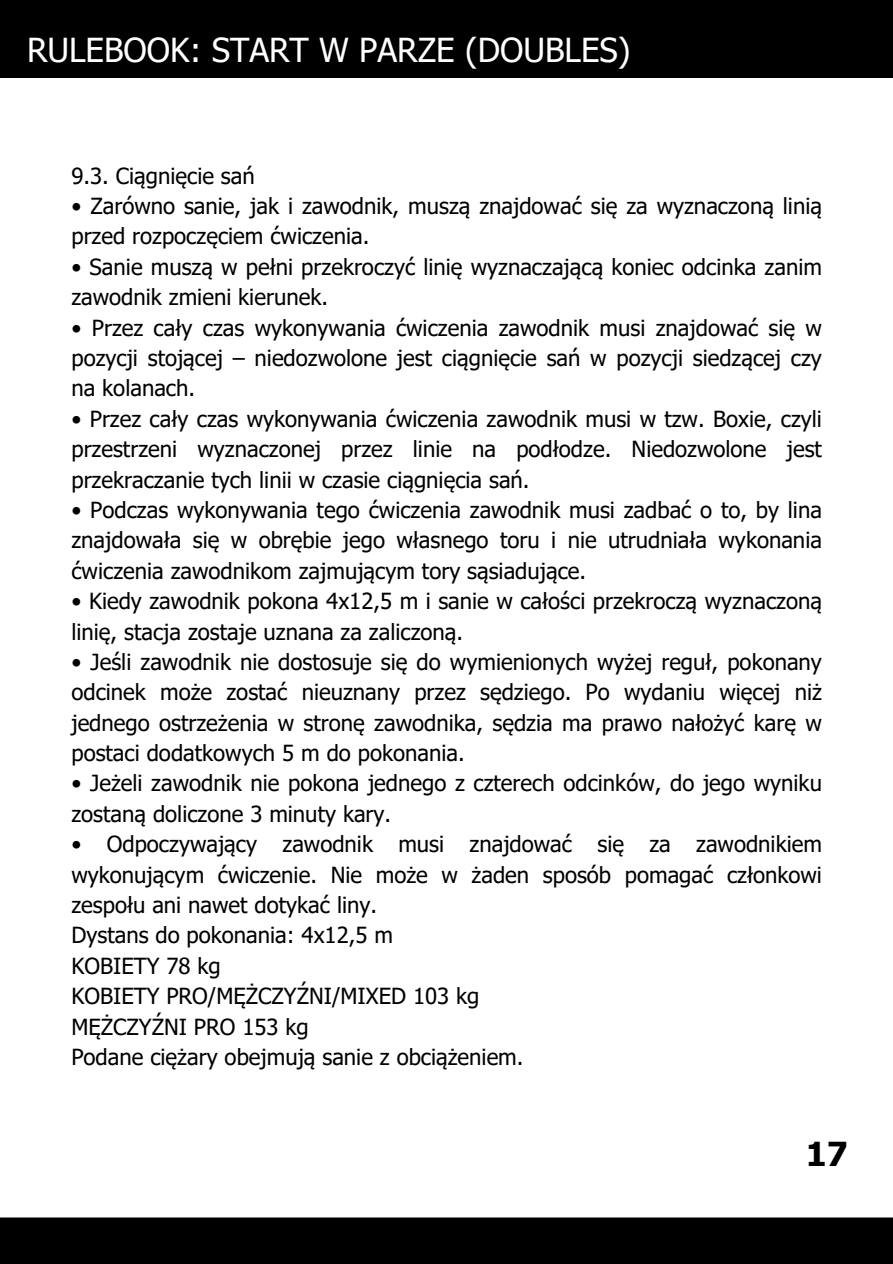
<style>
.page{position:relative;width:893px;height:1264px;background:#fff}
.page>*{position:absolute;margin:0;border:0;box-sizing:border-box;transform-origin:0 0}
.t1{font:33px "Tahoma";color:#fff}
.t2{font:700 33px "Tahoma";color:#000}
.t3{font:22.2px/30.3px "Tahoma";color:#000;text-align:justify}
</style>
<div class="page">
<div style="left:0;top:0;width:892px;height:78px;background:#000"></div>
<div style="left:0;top:1217px;width:892px;height:46px;background:#000"></div>
<h1 class="t1" style="left:27px;top:29px;width:605px">RULEBOOK: START W PARZE (DOUBLES)</h1>
<p class="t3" style="left:71px;top:160px;width:185px">9.3. Ciągnięcie sań</p>
<p class="t3" style="left:71px;top:190px;width:752px">• Zarówno sanie, jak i zawodnik, muszą znajdować się za wyznaczoną linią przed rozpoczęciem ćwiczenia.</p>
<p class="t3" style="left:71px;top:251px;width:752px">• Sanie muszą w pełni przekroczyć linię wyznaczającą koniec odcinka zanim zawodnik zmieni kierunek.</p>
<p class="t3" style="left:71px;top:311px;width:752px">• Przez cały czas wykonywania ćwiczenia zawodnik musi znajdować się w pozycji stojącej – niedozwolone jest ciągnięcie sań w pozycji siedzącej czy na kolanach.</p>
<p class="t3" style="left:71px;top:403px;width:752px">• Przez cały czas wykonywania ćwiczenia zawodnik musi w tzw. Boxie, czyli przestrzeni wyznaczonej przez linie na podłodze. Niedozwolone jest przekraczanie tych linii w czasie ciągnięcia sań.</p>
<p class="t3" style="left:71px;top:494px;width:752px">• Podczas wykonywania tego ćwiczenia zawodnik musi zadbać o to, by lina znajdowała się w obrębie jego własnego toru i nie utrudniała wykonania ćwiczenia zawodnikom zajmującym tory sąsiadujące.</p>
<p class="t3" style="left:71px;top:585px;width:752px">• Kiedy zawodnik pokona 4x12,5 m i sanie w całości przekroczą wyznaczoną linię, stacja zostaje uznana za zaliczoną.</p>
<p class="t3" style="left:71px;top:646px;width:752px">• Jeśli zawodnik nie dostosuje się do wymienionych wyżej reguł, pokonany odcinek może zostać nieuznany przez sędziego. Po wydaniu więcej niż jednego ostrzeżenia w stronę zawodnika, sędzia ma prawo nałożyć karę w postaci dodatkowych 5 m do pokonania.</p>
<p class="t3" style="left:71px;top:767px;width:752px">• Jeżeli zawodnik nie pokona jednego z czterech odcinków, do jego wyniku zostaną doliczone 3 minuty kary.</p>
<p class="t3" style="left:71px;top:828px;width:752px">• Odpoczywający zawodnik musi znajdować się za zawodnikiem wykonującym ćwiczenie. Nie może w żaden sposób pomagać członkowi zespołu ani nawet dotykać liny.</p>
<p class="t3" style="left:71px;top:919px;width:323px">Dystans do pokonania: 4x12,5 m</p>
<p class="t3" style="left:71px;top:949px;width:151px">KOBIETY 78 kg</p>
<p class="t3" style="left:71px;top:980px;width:409px">KOBIETY PRO/MĘŻCZYŹNI/MIXED 103 kg</p>
<p class="t3" style="left:71px;top:1010px;width:239px">MĘŻCZYŹNI PRO 153 kg</p>
<p class="t3" style="left:71px;top:1040px;width:453px">Podane ciężary obejmują sanie z obciążeniem.</p>
<p class="t2" style="left:805px;top:1133px;width:43px">17</p>
</div>
